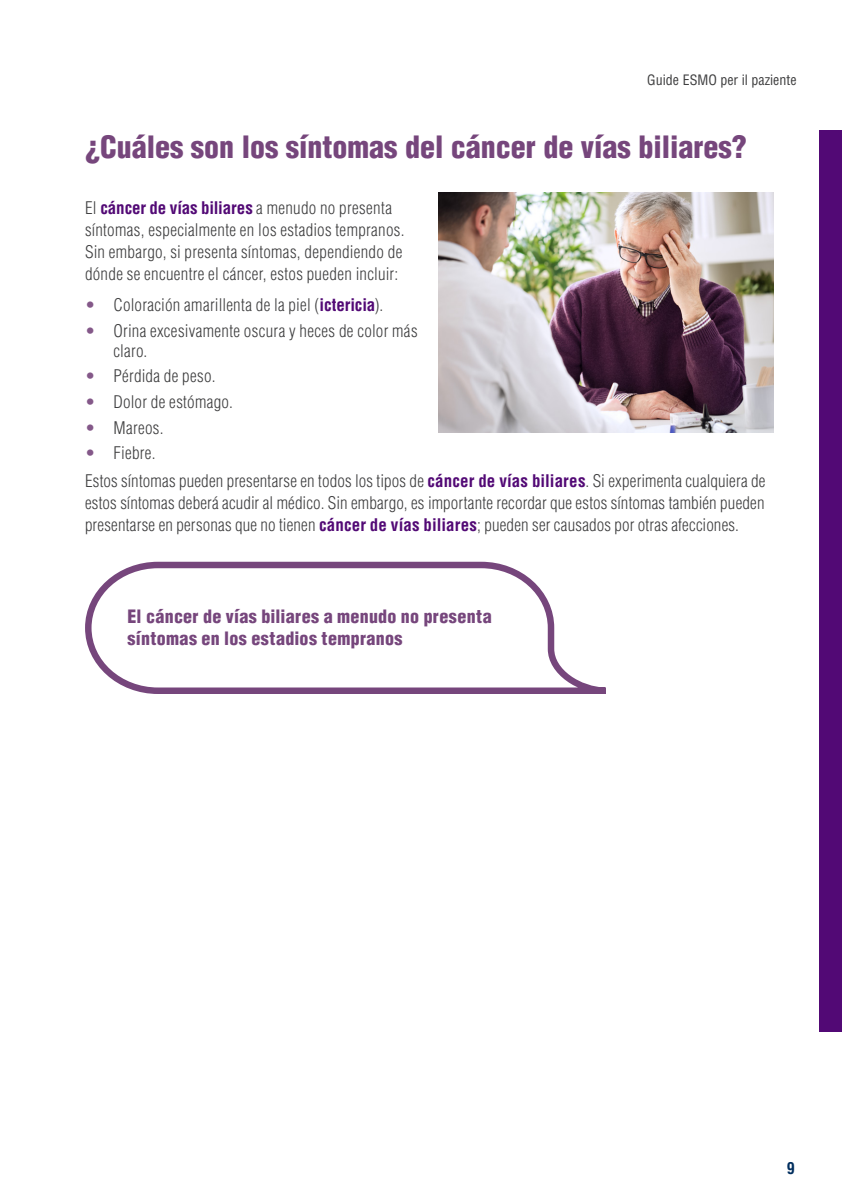
<style>
.page{position:relative;width:842px;height:1191px;background:#fff}
.page>*{position:absolute;margin:0;border:0;box-sizing:border-box;transform-origin:0 0}
.t1{font:900 condensed 30px "Helvetica LT Std";color:#76467c}
.t2{font:900 condensed 18px/22px "Helvetica LT Std";letter-spacing:.015em;color:#76467c}
.t3{font:300 condensed 17px/22px "Helvetica LT Std";letter-spacing:.015em;color:#3e3e3f}
.t4{font:700 condensed 16px "Helvetica LT Std";color:#002e5e}
.t5{font:condensed 14px "Helvetica LT Std";color:#3e3e3f}
.s1{font-weight:700;color:#520975}
.s2{color:#845889}
</style>
<div class="page">
<div style="left:819px;top:130px;width:23px;height:902px;background:#520975"></div>
<svg style="left:85px;top:561px;width:521px;height:133px"></svg>
<img style="left:438px;top:192px;width:336px;height:240px">
<p class="t5" style="left:647px;top:71px;width:151px">Guide ESMO per il paziente</p>
<h1 class="t1" style="left:85px;top:128px;width:663px">¿Cuáles son los síntomas del cáncer de vías biliares?</h1>
<p class="t3" style="left:85px;top:196px;width:321px">El <span class="s1">cáncer de vías biliares</span> a menudo no presenta síntomas, especialmente en los estadios tempranos.<br>Sin embargo, si presenta síntomas, dependiendo de dónde se encuentre el cáncer, estos pueden incluir:</p>
<p class="t3" style="left:85px;top:294px;width:300px"><span class="s2">•</span> Coloración amarillenta de la piel (<span class="s1">ictericia</span>).</p>
<p class="t3" style="left:113px;top:320px;width:306px;line-height:20px;text-indent:-28px"><span class="s2">•</span> Orina excesivamente oscura y heces de color más claro.</p>
<p class="t3" style="left:85px;top:365px;width:132px"><span class="s2">•</span> Pérdida de peso.</p>
<p class="t3" style="left:85px;top:391px;width:149px"><span class="s2">•</span> Dolor de estómago.</p>
<p class="t3" style="left:85px;top:416px;width:80px"><span class="s2">•</span> Mareos.</p>
<p class="t3" style="left:85px;top:439px;width:682px;line-height:27.6px"><span class="s2">•</span> Fiebre.<br>Estos síntomas pueden presentarse en todos los tipos de <span class="s1">cáncer de vías biliares</span>. Si experimenta cualquiera de</p>
<p class="t3" style="left:85px;top:492px;width:681px">estos síntomas deberá acudir al médico. Sin embargo, es importante recordar que estos síntomas también pueden presentarse en personas que no tienen <span class="s1">cáncer de vías biliares</span>; pueden ser causados por otras afecciones.</p>
<p class="t2" style="left:128px;top:605px;width:366px">El cáncer de vías biliares a menudo no presenta síntomas en los estadios tempranos</p>
<p class="t4" style="left:787px;top:1158px;width:9px">9</p>
</div>
